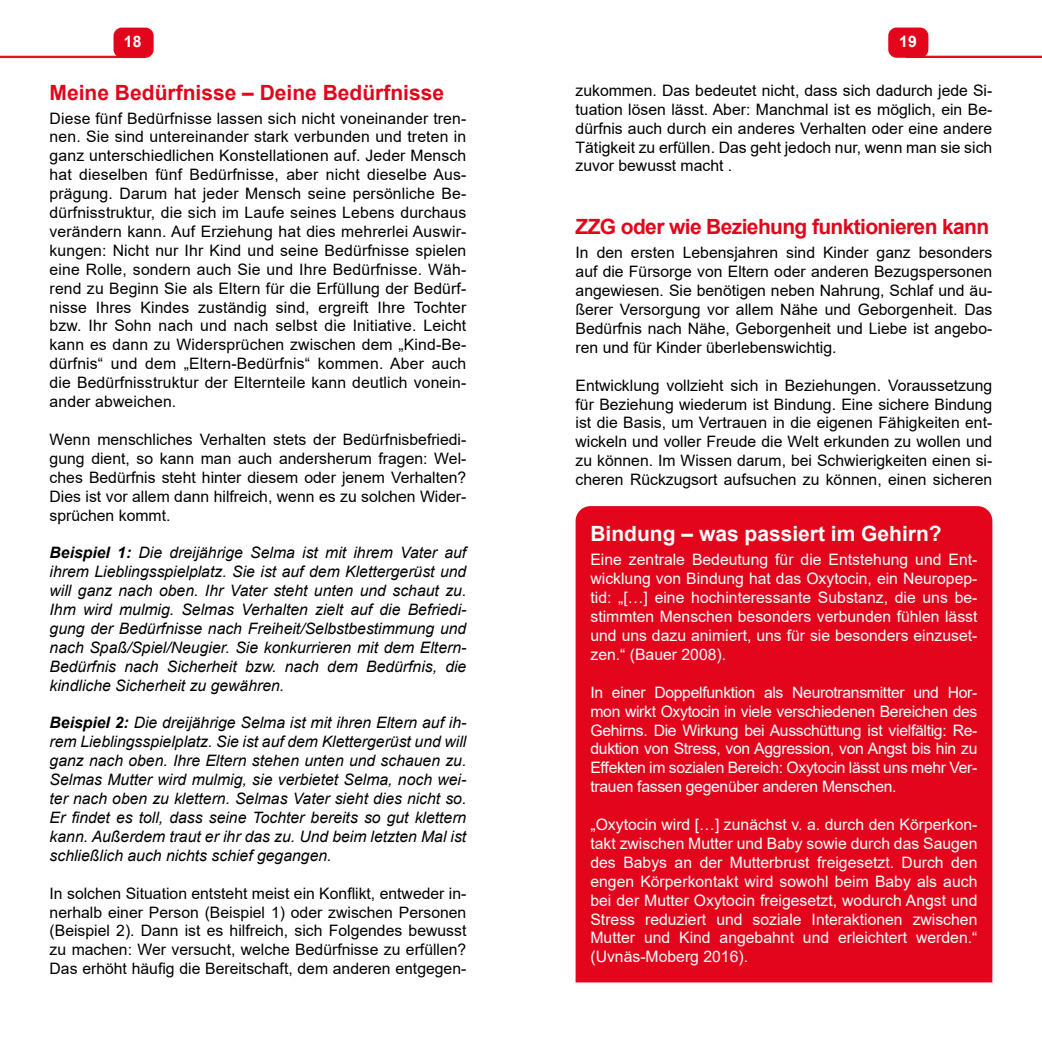
<style>
.page{position:relative;width:1042px;height:1042px;background:#fff}
.page>*{position:absolute;margin:0;border:0;box-sizing:border-box;transform-origin:0 0}
.t1{font:700 21px "Arial";letter-spacing:-.03em;color:#e3051b}
.t2{font:700 21px "Arial";color:#e3051b}
.t3{font:700 21px "Arial";color:#fff}
.t4{font:15.75px/18.9px "Arial";color:#000;text-align:justify}
.t5{font:15.75px/18.9px "Arial";color:#fff;text-align:justify}
.t6{font:italic 15.75px/18.9px "Arial";color:#000;text-align:justify}
.t7{font:700 15.75px "Arial";color:#fff}
.s1{font-weight:700}
</style>
<div class="page">
<svg style="left:0;top:56px;width:118px;height:2px"></svg>
<div style="left:114px;top:28px;width:39px;height:29px;background:#e3051b;border-radius:7px"></div>
<div style="left:113px;top:28px;width:41px;height:30px;border:2px solid #e3051b;border-radius:7px"></div>
<svg style="left:923px;top:56px;width:119px;height:2px"></svg>
<div style="left:889px;top:28px;width:38px;height:29px;background:#e3051b;border-radius:7px"></div>
<div style="left:888px;top:28px;width:40px;height:30px;border:2px solid #e3051b;border-radius:7px"></div>
<div style="left:575px;top:506px;width:417px;height:476px;background:#e3051b"></div>
<p class="t7" style="left:124px;top:31px;width:19px">18</p>
<p class="t7" style="left:899px;top:30px;width:19px">19</p>
<h1 class="t2" style="left:50px;top:77px;width:396px">Meine Bedürfnisse – Deine Bedürfnisse</h1>
<p class="t4" style="left:50px;top:108px;width:418px">Diese fünf Bedürfnisse lassen sich nicht voneinander tren&shy;nen. Sie sind untereinander stark verbunden und treten in ganz unterschiedlichen Konstellationen auf. Jeder Mensch hat dieselben fünf Bedürfnisse, aber nicht dieselbe Aus&shy;prägung. Darum hat jeder Mensch seine persönliche Be&shy;dürfnisstruktur, die sich im Laufe seines Lebens durchaus verändern kann. Auf Erziehung hat dies mehrerlei Auswir&shy;kungen: Nicht nur Ihr Kind und seine Bedürfnisse spielen eine Rolle, sondern auch Sie und Ihre Bedürfnisse. Wäh&shy;rend zu Beginn Sie als Eltern für die Erfüllung der Bedürf&shy;nisse Ihres Kindes zuständig sind, ergreift Ihre Tochter bzw. Ihr Sohn nach und nach selbst die Initiative. Leicht kann es dann zu Widersprüchen zwischen dem „Kind-Be&shy;dürfnis“ und dem „Eltern-Bedürfnis“ kommen. Aber auch die Bedürfnisstruktur der Elternteile kann deutlich vonein&shy;ander abweichen.</p>
<p class="t4" style="left:50px;top:430px;width:418px">Wenn menschliches Verhalten stets der Bedürfnisbefriedi&shy;gung dient, so kann man auch andersherum fragen: Wel&shy;ches Bedürfnis steht hinter diesem oder jenem Verhalten?<br>Dies ist vor allem dann hilfreich, wenn es zu solchen Wider&shy;sprüchen kommt.</p>
<p class="t6" style="left:50px;top:543px;width:418px"><span class="s1">Beispiel 1:</span> Die dreijährige Selma ist mit ihrem Vater auf ihrem Lieblingsspielplatz. Sie ist auf dem Klettergerüst und will ganz nach oben. Ihr Vater steht unten und schaut zu.<br>Ihm wird mulmig. Selmas Verhalten zielt auf die Befriedi&shy;gung der Bedürfnisse nach Freiheit/Selbstbestimmung und nach Spaß/Spiel/Neugier. Sie konkurrieren mit dem Eltern-Bedürfnis nach Sicherheit bzw. nach dem Bedürfnis, die kindliche Sicherheit zu gewähren.</p>
<p class="t6" style="left:50px;top:714px;width:418px"><span class="s1">Beispiel 2:</span> Die dreijährige Selma ist mit ihren Eltern auf ih&shy;rem Lieblingsspielplatz. Sie ist auf dem Klettergerüst und will ganz nach oben. Ihre Eltern stehen unten und schauen zu.<br>Selmas Mutter wird mulmig, sie verbietet Selma, noch wei&shy;ter nach oben zu klettern. Selmas Vater sieht dies nicht so.<br>Er findet es toll, dass seine Tochter bereits so gut klettern kann. Außerdem traut er ihr das zu. Und beim letzten Mal ist schließlich auch nichts schief gegangen.</p>
<p class="t4" style="left:50px;top:883px;width:418px">In solchen Situation entsteht meist ein Konflikt, entweder in&shy;nerhalb einer Person (Beispiel 1) oder zwischen Personen (Beispiel 2). Dann ist es hilfreich, sich Folgendes bewusst zu machen: Wer versucht, welche Bedürfnisse zu erfüllen?<br>Das erhöht häufig die Bereitschaft, dem anderen entgegen-</p>
<p class="t4" style="left:575px;top:81px;width:418px">zukommen. Das bedeutet nicht, dass sich dadurch jede Si&shy;tuation lösen lässt. Aber: Manchmal ist es möglich, ein Be&shy;dürfnis auch durch ein anderes Verhalten oder eine andere Tätigkeit zu erfüllen. Das geht jedoch nur, wenn man sie sich zuvor bewusst macht .</p>
<h1 class="t1" style="left:575px;top:212px;width:415px">ZZG oder wie Beziehung funktionieren kann</h1>
<p class="t4" style="left:575px;top:243px;width:418px">In den ersten Lebensjahren sind Kinder ganz besonders auf die Fürsorge von Eltern oder anderen Bezugspersonen angewiesen. Sie benötigen neben Nahrung, Schlaf und äu&shy;ßerer Versorgung vor allem Nähe und Geborgenheit. Das Bedü rfnis nach Nähe, Geborgenheit und Liebe ist angebo&shy;ren und fü r Kinder ü berlebenswichtig.</p>
<p class="t4" style="left:575px;top:375px;width:418px">Entwicklung vollzieht sich in Beziehungen. Voraussetzung für Beziehung wiederum ist Bindung. Eine sichere Bindung ist die Basis, um Vertrauen in die eigenen Fähigkeiten ent&shy;wickeln und voller Freude die Welt erkunden zu wollen und zu können. Im Wissen darum, bei Schwierigkeiten einen si&shy;cheren Rückzugsort aufsuchen zu können, einen sicheren</p>
<h1 class="t3" style="left:590px;top:519px;width:353px">Bindung – was passiert im Gehirn?</h1>
<p class="t5" style="left:590px;top:550px;width:388px">Eine zentrale Bedeutung für die Entstehung und Ent&shy;wicklung von Bindung hat das Oxytocin, ein Neuropep&shy;tid: „[…] eine hochinteressante Substanz, die uns be&shy;stimmten Menschen besonders verbunden fühlen lässt und uns dazu animiert, uns für sie besonders einzuset&shy;zen.“ (Bauer 2008).</p>
<p class="t5" style="left:590px;top:682px;width:388px">In einer Doppelfunktion als Neurotransmitter und Hor&shy;mon wirkt Oxytocin in viele verschiedenen Bereichen des Gehirns. Die Wirkung bei Ausschüttung ist vielfältig: Re&shy;duktion von Stress, von Aggression, von Angst bis hin zu Effekten im sozialen Bereich: Oxytocin lässt uns mehr Ver&shy;trauen fassen gegenüber anderen Menschen.</p>
<p class="t5" style="left:590px;top:815px;width:388px">„Oxytocin wird […] zunächst v. a. durch den Körperkon&shy;takt zwischen Mutter und Baby sowie durch das Saugen des Babys an der Mutterbrust freigesetzt. Durch den engen Körperkontakt wird sowohl beim Baby als auch bei der Mutter Oxytocin freigesetzt, wodurch Angst und Stress reduziert und soziale Interaktionen zwischen Mutter und Kind angebahnt und erleichtert werden.“ (Uvnäs-Moberg 2016).</p>
</div>
